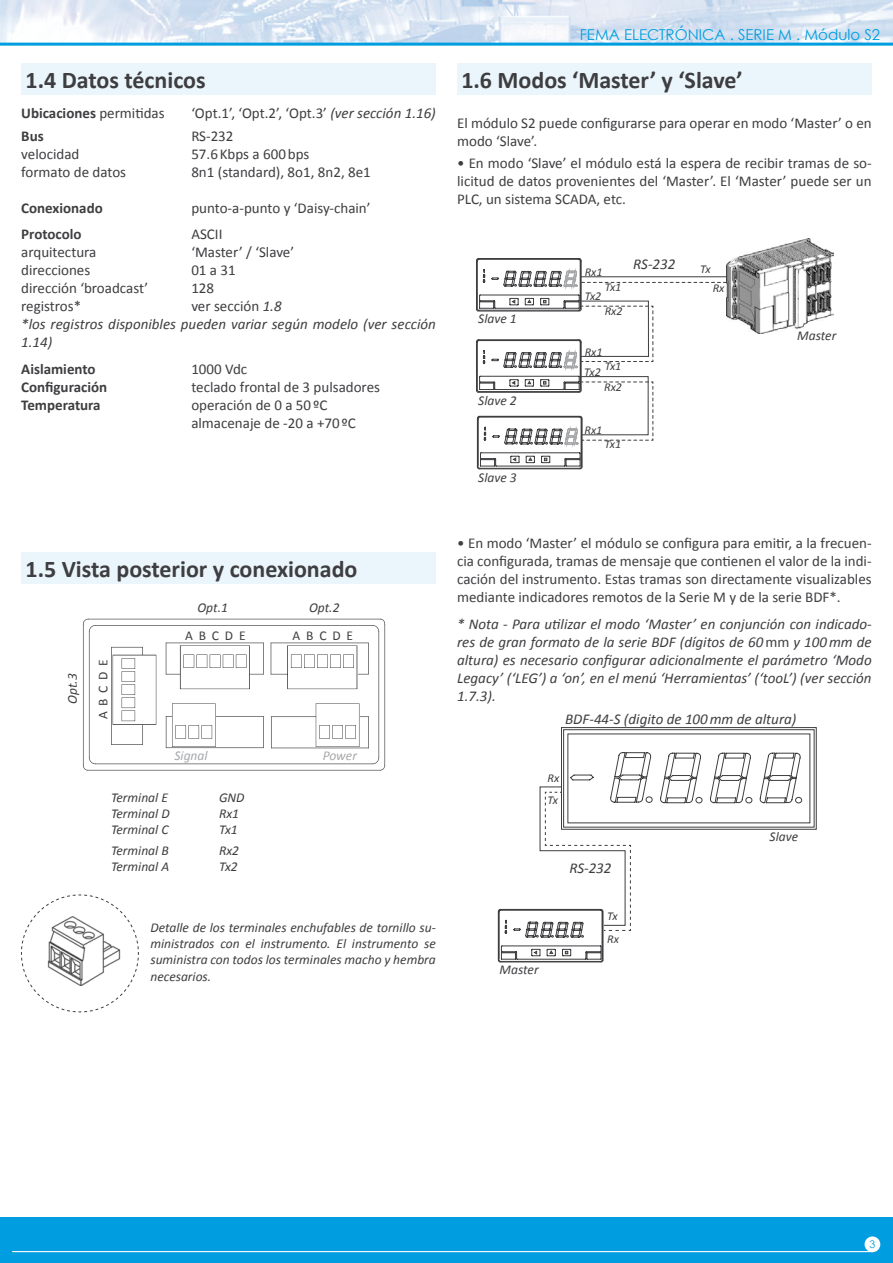
<style>
.page{position:relative;width:893px;height:1263px;background:#fff}
.page>*{position:absolute;margin:0;border:0;box-sizing:border-box;transform-origin:0 0}
.t1{font:700 24px "Calibri";color:#3e3d40}
.t2{font:15px/18px "Calibri";color:#3e3d40}
.t3{font:italic 15px/18px "Calibri";color:#3e3d40}
.t4{font:700 15px "Calibri";color:#3e3d40}
.t5{font:15px "Century Gothic";color:#009ee0}
.t6{font:italic 13.5px/16.2px "Calibri";color:#3e3d40;text-align:justify}
.t7{font:13.5px "Calibri";letter-spacing:.43em;color:#3e3d40}
.t8{font:italic 13.5px "Calibri";color:#a7a8aa}
.t9{font:italic 12px "Calibri";color:#3e3d40}
.t10{font:10.5px "Century Gothic";color:#009ee0}
.s1{font-weight:400}
.s2{font-style:italic}
.s3{font-style:normal}
</style>
<div class="page">
<div style="left:0;top:1217px;width:893px;height:46px;background:#009ee0"></div>
<img style="left:0;top:0;width:893px;height:43px">
<hr style="left:0;top:43px;width:893px;height:3px;background:#009ee0">
<hr style="left:12px;top:1251px;width:861px;height:1px;background:#fff">
<div style="left:865px;top:1236px;width:15px;height:16px;background:#fff;border-radius:50%"></div>
<div style="left:21px;top:553px;width:415px;height:31px;background:#ebf6fc"></div>
<div style="left:21px;top:64px;width:415px;height:31px;background:#ebf6fc"></div>
<svg style="left:83px;top:619px;width:302px;height:152px"></svg>
<div style="left:457px;top:64px;width:415px;height:31px;background:#ebf6fc"></div>
<img style="left:727px;top:238px;width:106px;height:96px">
<hr style="left:581px;top:276px;width:146px;height:1px;background:#3e3d40">
<div style="left:561px;top:727px;width:255px;height:102px;border:1px solid #3e3d40"></div>
<div style="left:563px;top:729px;width:251px;height:98px;border:1px solid #3e3d40"></div>
<svg style="left:498px;top:752px;width:304px;height:210px"></svg>
<svg style="left:476px;top:258px;width:250px;height:211px"></svg>
<svg style="left:21px;top:894px;width:118px;height:118px"></svg>
<h1 class="t1" style="left:26px;top:66px;width:182px">1.4 Datos técnicos</h1>
<p class="t4" style="left:21px;top:104px;width:145px">Ubicaciones <span class="s1">permitidas</span></p>
<p class="t2" style="left:191px;top:104px;width:246px">‘Opt.1’, ‘Opt.2’, ‘Opt.3’ <span class="s2">(ver sección 1.16)</span></p>
<p class="t4" style="left:21px;top:126px;width:24px">Bus</p>
<p class="t2" style="left:191px;top:126px;width:44px">RS-232</p>
<p class="t2" style="left:21px;top:144px;width:60px">velocidad</p>
<p class="t2" style="left:191px;top:144px;width:120px">57.6Kbps a 600bps</p>
<p class="t2" style="left:21px;top:162px;width:106px">formato de datos</p>
<p class="t2" style="left:191px;top:162px;width:181px">8n1 (standard), 8o1, 8n2, 8e1</p>
<p class="t4" style="left:21px;top:198px;width:83px">Conexionado</p>
<p class="t2" style="left:191px;top:198px;width:181px">punto-a-punto y ‘Daisy-chain’</p>
<p class="t4" style="left:21px;top:225px;width:62px">Protocolo</p>
<p class="t2" style="left:191px;top:224px;width:33px">ASCII</p>
<p class="t2" style="left:21px;top:242px;width:77px">arquitectura</p>
<p class="t2" style="left:191px;top:242px;width:104px">‘Master’ / ‘Slave’</p>
<p class="t2" style="left:21px;top:260px;width:71px">direcciones</p>
<p class="t2" style="left:191px;top:260px;width:46px">01 a 31</p>
<p class="t2" style="left:21px;top:278px;width:129px">dirección ‘broadcast’</p>
<p class="t2" style="left:191px;top:278px;width:24px">128</p>
<p class="t2" style="left:21px;top:296px;width:61px">registros*</p>
<p class="t3" style="left:21px;top:296px;width:416px;text-indent:170px"><span class="s3">ver sección</span> 1.8<br>*los registros disponibles pueden variar según modelo (ver sección<br>1.14)</p>
<p class="t4" style="left:21px;top:359px;width:76px">Aislamiento</p>
<p class="t2" style="left:191px;top:359px;width:57px">1000 Vdc</p>
<p class="t4" style="left:21px;top:377px;width:87px">Configuración</p>
<p class="t2" style="left:191px;top:377px;width:190px">teclado frontal de 3 pulsadores</p>
<p class="t4" style="left:21px;top:395px;width:81px">Temperatura</p>
<p class="t2" style="left:191px;top:395px;width:166px">operación de 0 a 50ºC almacenaje de -20 a +70ºC</p>
<p class="t5" style="left:580px;top:24px;width:302px">FEMA ELECTRÓNICA . SERIE M . Módulo S2</p>
<h1 class="t1" style="left:461px;top:66px;width:283px">1.6 Modos ‘Master’ y ‘Slave’</h1>
<p class="t2" style="left:457px;top:113px;width:416px">El módulo S2 puede configurarse para operar en modo ‘Master’ o en modo ‘Slave’.</p>
<p class="t2" style="left:457px;top:154px;width:416px;text-align:justify">• En modo ‘Slave’ el módulo está la espera de recibir tramas de so&shy;licitud de datos provenientes del ‘Master’. El ‘Master’ puede ser un PLC, un sistema SCADA, etc.</p>
<p class="t6" style="left:478px;top:310px;width:40px">Slave 1</p>
<p class="t6" style="left:478px;top:391px;width:40px">Slave 2</p>
<p class="t6" style="left:478px;top:469px;width:40px">Slave 3</p>
<p class="t9" style="left:585px;top:265px;width:19px">Rx1</p>
<p class="t9" style="left:605px;top:279px;width:18px">Tx1</p>
<p class="t9" style="left:585px;top:289px;width:18px">Tx2</p>
<p class="t9" style="left:605px;top:304px;width:19px">Rx2</p>
<p class="t3" style="left:633px;top:255px;width:44px">RS-232</p>
<p class="t9" style="left:585px;top:344px;width:19px">Rx1</p>
<p class="t9" style="left:605px;top:359px;width:18px">Tx1</p>
<p class="t9" style="left:584px;top:365px;width:18px">Tx2</p>
<p class="t9" style="left:604px;top:379px;width:19px">Rx2</p>
<p class="t9" style="left:584px;top:422px;width:19px">Rx1</p>
<p class="t9" style="left:604px;top:437px;width:18px">Tx1</p>
<p class="t9" style="left:700px;top:262px;width:12px">Tx</p>
<p class="t9" style="left:713px;top:281px;width:13px">Rx</p>
<p class="t6" style="left:797px;top:326px;width:41px">Master</p>
<h1 class="t1" style="left:26px;top:555px;width:333px">1.5 Vista posterior y conexionado</h1>
<p class="t6" style="left:197px;top:598px;width:32px">Opt.1</p>
<p class="t6" style="left:309px;top:598px;width:32px">Opt.2</p>
<p class="t6" style="left:64px;top:704px;width:32px;rotate:-90deg">Opt.3</p>
<p class="t7" style="left:95px;top:719px;width:62px;rotate:-90deg">ABCDE</p>
<p class="t7" style="left:185px;top:627px;width:62px">ABCDE</p>
<p class="t7" style="left:293px;top:627px;width:62px">ABCDE</p>
<p class="t8" style="left:174px;top:748px;width:35px">Signal</p>
<p class="t8" style="left:323px;top:748px;width:36px">Power</p>
<p class="t6" style="left:111px;top:789px;width:58px">Terminal E</p>
<p class="t6" style="left:219px;top:789px;width:27px">GND</p>
<p class="t6" style="left:111px;top:805px;width:60px">Terminal D</p>
<p class="t6" style="left:219px;top:805px;width:22px">Rx1</p>
<p class="t6" style="left:111px;top:821px;width:59px">Terminal C</p>
<p class="t6" style="left:219px;top:821px;width:20px">Tx1</p>
<p class="t6" style="left:111px;top:841px;width:59px">Terminal B</p>
<p class="t6" style="left:219px;top:841px;width:22px">Rx2</p>
<p class="t6" style="left:111px;top:858px;width:60px">Terminal A</p>
<p class="t6" style="left:219px;top:858px;width:20px">Tx2</p>
<p class="t6" style="left:150px;top:919px;width:287px">Detalle de los terminales enchufables de tornillo su&shy;ministrados con el instrumento. El instrumento se suministra con todos los terminales macho y hembra necesarios.</p>
<p class="t2" style="left:457px;top:534px;width:416px;text-align:justify">• En modo ‘Master’ el módulo se configura para emitir, a la frecuen&shy;cia configurada, tramas de mensaje que contienen el valor de la indi&shy;cación del instrumento. Estas tramas son directamente visualizables mediante indicadores remotos de la Serie M y de la serie BDF*.</p>
<p class="t3" style="left:457px;top:614px;width:416px;text-align:justify">* Nota - Para utilizar el modo ‘Master’ en conjunción con indicado&shy;res de gran formato de la serie BDF (dígitos de 60<span class="s3">mm</span> y 100mm de altura) es necesario configurar adicionalmente el parámetro ‘Modo Legacy’ (‘LEG’) a ‘on’, en el menú ‘Herramientas’ (‘tooL’) (ver sección 1.7.3).</p>
<p class="t3" style="left:565px;top:709px;width:233px">BDF-44-S (digito de 100mm de altura)</p>
<p class="t9" style="left:547px;top:770px;width:13px">Rx</p>
<p class="t9" style="left:547px;top:793px;width:12px">Tx</p>
<p class="t6" style="left:500px;top:961px;width:41px">Master</p>
<p class="t3" style="left:569px;top:858px;width:44px">RS-232</p>
<p class="t9" style="left:607px;top:909px;width:12px">Tx</p>
<p class="t9" style="left:607px;top:931px;width:13px">Rx</p>
<p class="t6" style="left:770px;top:828px;width:30px">Slave</p>
<p class="t10" style="left:869px;top:1237px;width:7px">3</p>
</div>
